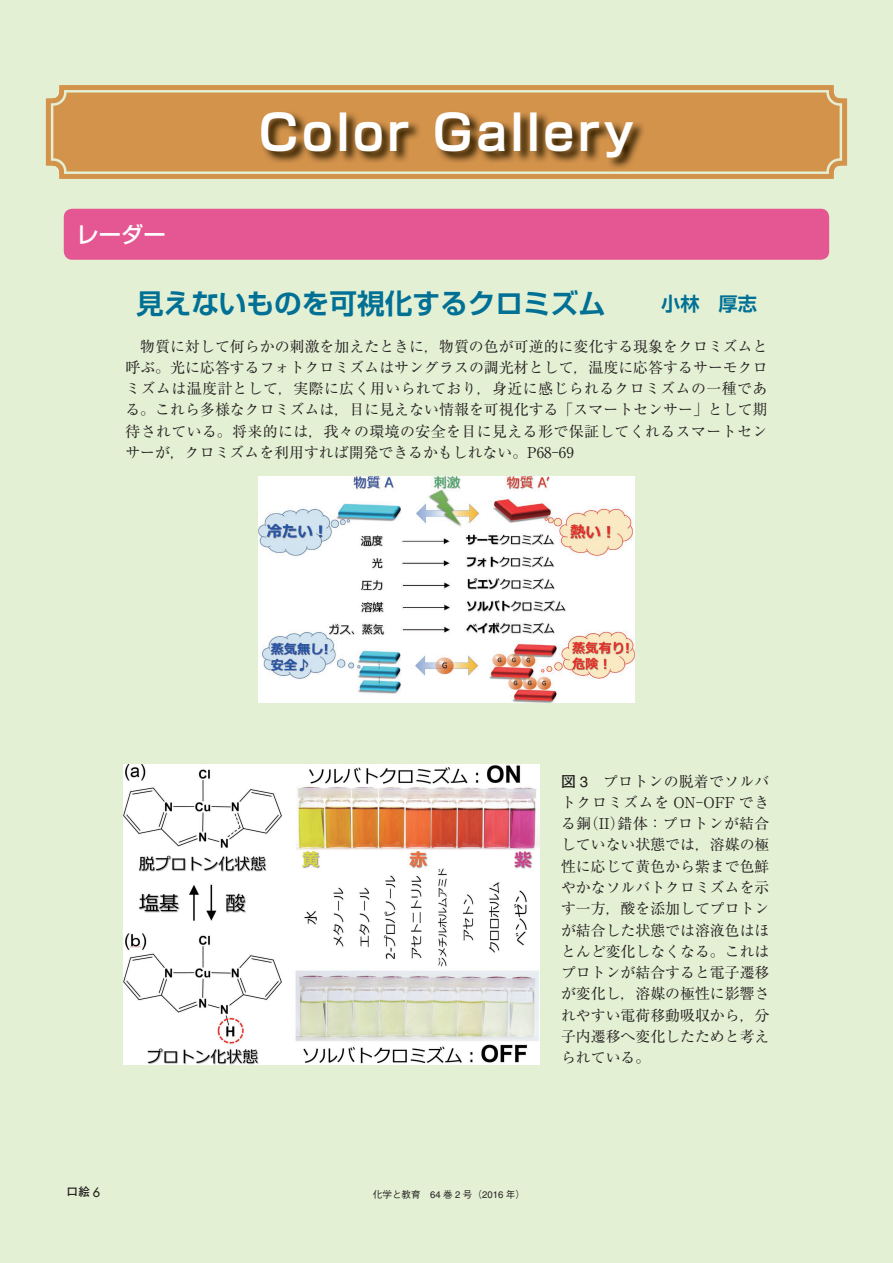
<style>
.page{position:relative;width:893px;height:1263px;background:#e4f0d4}
.page>*{position:absolute;margin:0;border:0;box-sizing:border-box;transform-origin:0 0}
.t1{font:700 48.9px "Shin Go Pr 6 De";letter-spacing:.075em;color:#fff}
.t2{font:700 27.6px "Shin Go Pr 6 De";color:#007095}
.t3{font:500 22.35px "Shin Go Pr 6";color:#fff}
.t4{font:14.85px/21.3px "Ryumin Pr 6";color:#231f20;text-align:justify}
.t5{font:700 11.7px "Futo Go B101 Pr 6";color:#231f20}
.t6{font:500 9.6px "Gothic BBB Pr 6";color:#231f20}
.s1{font-size:19.2px}
.s2{font-family:"Futo Go B101 Pr 6";font-weight:700}
.s3{font-family:"Helvetica LT Std"}
.s4{font-family:"Futura Std";font-weight:500;font-size:12.75px}
.s5{font-family:"Helvetica LT Std";font-weight:400}
</style>
<div class="page">
<svg style="left:46px;top:85px;width:801px;height:94px;background:#d59b57"></svg>
<img style="left:261px;top:111px;width:385px;height:59px">
<div style="left:261px;top:164px;width:385px;height:5px;background:#d4934b"></div>
<img style="left:124px;top:764px;width:416px;height:301px">
<img style="left:258px;top:477px;width:377px;height:225px">
<div style="left:64px;top:209px;width:765px;height:51px;background:#e55793;border-radius:9px"></div>
<h3 class="t3" style="left:77px;top:216px;width:91px">レーダー</h3>
<h1 class="t1" style="left:259px;top:92px;width:377px">Color Gallery</h1>
<h2 class="t2" style="left:136px;top:281px;width:622px">見えないものを可視化するクロミズム　　<span class="s1">小林　厚志</span></h2>
<p class="t4" style="left:125px;top:334px;width:644px">　物質に対して何らかの刺激を加えたときに，物質の色が可逆的に変化する現象をクロミズムと呼ぶ。光に応答するフォトクロミズムはサングラスの調光材として，温度に応答するサーモクロミズムは温度計として，実際に広く用いられており，身近に感じられるクロミズムの一種である。これら多様なクロミズムは，目に見えない情報を可視化する「スマートセンサー」として期待されている。将来的には，我々の環境の安全を目に見える形で保証してくれるスマートセンサーが，クロミズムを利用すれば開発できるかもしれない。P68-69</p>
<p class="t4" style="left:561px;top:770px;width:210px"><span class="s2">図</span> <span class="s3">3</span>　プロトンの脱着でソルバトクロミズムを ON-OFF できる銅（II）錯体：プロトンが結合していない状態では，溶媒の極性に応じて黄色から紫まで色鮮やかなソルバトクロミズムを示す一方，酸を添加してプロトンが結合した状態では溶液色はほとんど変化しなくなる。これはプロトンが結合すると電子遷移が変化し，溶媒の極性に影響されやすい電荷移動吸収から，分子内遷移へ変化したためと考えられている。</p>
<p class="t5" style="left:66px;top:1183px;width:35px">口絵 <span class="s4">6</span></p>
<p class="t6" style="left:373px;top:1187px;width:154px">化学と教育　<span class="s5">64</span> 巻 <span class="s5">2</span> 号（<span class="s5">2016</span> 年）</p>
</div>
